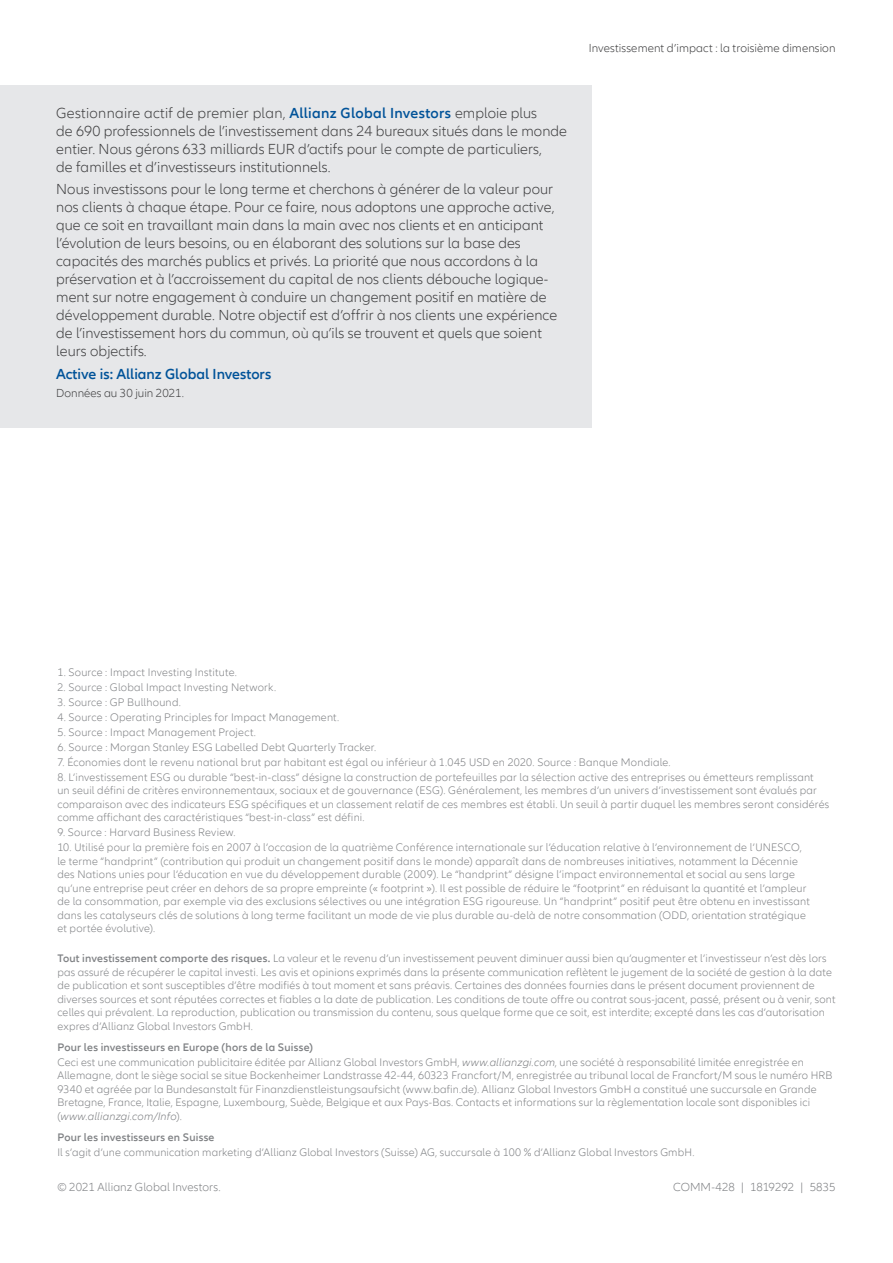
<style>
.page{position:relative;width:893px;height:1263px;background:#fff}
.page>*{position:absolute;margin:0;border:0;box-sizing:border-box;transform-origin:0 0}
.t1{font:300 15px/18px "Allianz Neo";letter-spacing:.005em;color:#3e3e3f}
.t2{font:600 15px "Allianz Neo";color:#015399}
.t3{font:300 12px "Allianz Neo";letter-spacing:.005em;color:#3e3e3f}
.t4{font:300 12px "Allianz Neo";letter-spacing:.005em;color:#808285}
.t5{font:300 11.25px/13.5px "Allianz Neo";letter-spacing:.02em;color:#808285}
.t6{font:600 11.25px "Allianz Neo";letter-spacing:.02em;color:#808285}
.s1{font-weight:600;color:#015399}
.s2{font-weight:600}
.s3{font-style:italic}
</style>
<div class="page">
<div style="left:0;top:85px;width:591px;height:342px;background:#e6e7e9"></div>
<p class="t1" style="left:56px;top:104px;width:512px">Gestionnaire actif de premier plan, <span class="s1">Allianz Global Investors</span> emploie plus<br>de 690 professionnels de l’investissement dans 24 bureaux situés dans le monde entier. Nous gérons 633 milliards EUR d’actifs pour le compte de particuliers,<br>de familles et d’investisseurs institutionnels.</p>
<p class="t1" style="left:56px;top:180px;width:502px">Nous investissons pour le long terme et cherchons à générer de la valeur pour nos clients à chaque étape. Pour ce faire, nous adoptons une approche active, que ce soit en travaillant main dans la main avec nos clients et en anticipant l’évolution de leurs besoins, ou en élaborant des solutions sur la base des capacités des marchés publics et privés. La priorité que nous accordons à la préservation et à l’accroissement du capital de nos clients débouche logique&shy;ment sur notre engagement à conduire un changement positif en matière de développement durable. Notre objectif est d’offrir à nos clients une expérience de l’investissement hors du commun, où qu’ils se trouvent et quels que soient leurs objectifs.</p>
<h1 class="t2" style="left:56px;top:365px;width:217px">Active is: Allianz Global Investors</h1>
<p class="t3" style="left:56px;top:387px;width:129px">Données au 30 juin 2021.</p>
<p class="t3" style="left:589px;top:41px;width:248px">Investissement d’impact : la troisième dimension</p>
<p class="t5" style="left:57px;top:665px;width:181px">1. Source : Impact Investing Institute.</p>
<p class="t5" style="left:57px;top:680px;width:220px">2. Source : Global Impact Investing Network.</p>
<p class="t5" style="left:57px;top:695px;width:125px">3. Source : GP Bullhound.</p>
<p class="t5" style="left:57px;top:710px;width:283px">4. Source : Operating Principles for Impact Management.</p>
<p class="t5" style="left:57px;top:725px;width:200px">5. Source : Impact Management Project.</p>
<p class="t5" style="left:57px;top:740px;width:320px">6. Source : Morgan Stanley ESG Labelled Debt Quarterly Tracker.</p>
<p class="t5" style="left:57px;top:755px;width:615px">7. Économies dont le revenu national brut par habitant est égal ou inférieur à 1.045 USD en 2020. Source : Banque Mondiale.</p>
<p class="t5" style="left:57px;top:770px;width:773px">8. L’investissement ESG ou durable “best-in-class” désigne la construction de portefeuilles par la sélection active des entreprises ou émetteurs remplissant<br>un seuil défini de critères environnementaux, sociaux et de gouvernance (ESG). Généralement, les membres d’un univers d’investissement sont évalués par comparaison avec des indicateurs ESG spécifiques et un classement relatif de ces membres est établi. Un seuil à partir duquel les membres seront considérés comme affichant des caractéristiques “best-in-class” est défini.</p>
<p class="t5" style="left:57px;top:826px;width:180px">9. Source : Harvard Business Review.</p>
<p class="t5" style="left:57px;top:841px;width:754px">10. Utilisé pour la première fois en 2007 à l’occasion de la quatrième Conférence internationale sur l’éducation relative à l’environnement de l’UNESCO, le terme “handprint” (contribution qui produit un changement positif dans le monde) apparaît dans de nombreuses initiatives, notamment la Décennie des Nations unies pour l’éducation en vue du développement durable (2009). Le “handprint” désigne l’impact environnemental et social au sens large qu’une entreprise peut créer en dehors de sa propre empreinte (« footprint »). Il est possible de réduire le “footprint” en réduisant la quantité et l’ampleur de la consommation, par exemple via des exclusions sélectives ou une intégration ESG rigoureuse. Un “handprint” positif peut être obtenu en investissant dans les catalyseurs clés de solutions à long terme facilitant un mode de vie plus durable au-delà de notre consommation (ODD, orientation stratégique et portée évolutive).</p>
<p class="t5" style="left:57px;top:952px;width:780px"><span class="s2">Tout investissement comporte des risques.</span> La valeur et le revenu d’un investissement peuvent diminuer aussi bien qu’augmenter et l’investisseur n’est dès lors pas assuré de récupérer le capital investi. Les avis et opinions exprimés dans la présente communication reflètent le jugement de la société de gestion à la date de publication et sont susceptibles d’être modifiés à tout moment et sans préavis. Certaines des données fournies dans le présent document proviennent de diverses sources et sont réputées correctes et fiables a la date de publication. Les conditions de toute offre ou contrat sous-jacent, passé, présent ou à venir, sont celles qui prévalent. La reproduction, publication ou transmission du contenu, sous quelque forme que ce soit, est interdite; excepté dans les cas d’autorisation expres d’Allianz Global Investors GmbH.</p>
<p class="t5" style="left:57px;top:1040px;width:748px;line-height:15px"><span class="s2">Pour les investisseurs en Europe (hors de la Suisse)<br></span>Ceci est une communication publicitaire éditée par Allianz Global Investors GmbH, <span class="s3">www.allianzgi.com</span>, une société à responsabilité limitée enregistrée en</p>
<p class="t5" style="left:57px;top:1069px;width:777px">Allemagne, dont le siège social se situe Bockenheimer Landstrasse 42-44, 60323 Francfort/M, enregistrée au tribunal local de Francfort/M sous le numéro HRB 9340 et agréée par la Bundesanstalt für Finanzdienstleistungsaufsicht (www.bafin.de). Allianz Global Investors GmbH a constitué une succursale en Grande Bretagne, France, Italie, Espagne, Luxembourg, Suède, Belgique et aux Pays-Bas. Contacts et informations sur la règlementation locale sont disponibles ici (<span class="s3">www.allianzgi.com/Info</span>).</p>
<p class="t6" style="left:57px;top:1130px;width:159px">Pour les investisseurs en Suisse</p>
<p class="t5" style="left:57px;top:1145px;width:639px">Il s’agit d’une communication marketing d’Allianz Global Investors (Suisse) AG, succursale à 100 % d’Allianz Global Investors GmbH.</p>
<p class="t4" style="left:57px;top:1180px;width:165px">© 2021 Allianz Global Investors.</p>
<p class="t4" style="left:673px;top:1180px;width:164px">COMM-428 | 1819292 | 5835</p>
</div>
